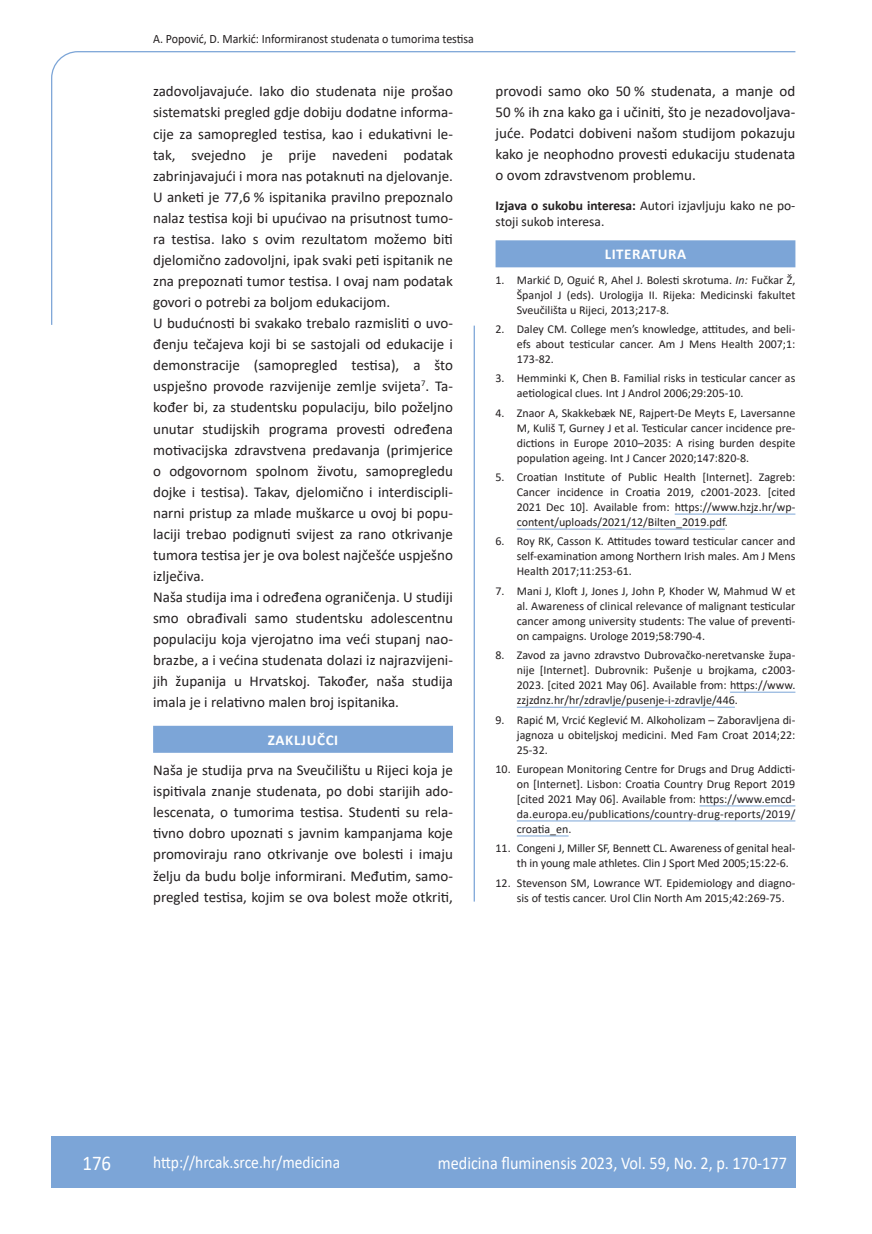
<style>
.page{position:relative;width:872px;height:1234px;background:#fff}
.page>*{position:absolute;margin:0;border:0;box-sizing:border-box;transform-origin:0 0}
.t1{font:21px "Calibri";color:#fff;scale:.9 1}
.t2{font:18px "Calibri";color:#fff;scale:.9 1}
.t3{font:17.25px "Calibri";color:#fff;scale:.9 1}
.osnovni_tekst{font:15px/21px "Calibri";color:#231f20;text-align:justify}
.naslov_ruler{font:700 15px "Calibri";letter-spacing:.04em;color:#fff}
.izjava{font:13.5px/16.5px "Calibri";color:#231f20}
.glava{font:12.75px "Calibri";color:#231f20;scale:.94 1}
.literatura{font:12px/15px "Calibri";color:#231f20;text-align:justify}
.s1{font-weight:700}
.s2{font-style:italic}
</style>
<div class="page">
<svg style="left:51px;top:51px;width:745px;height:274px"></svg>
<hr style="left:473px;top:325px;width:2px;height:576px;background:#7ca5d7">
<div style="left:51px;top:1135px;width:744px;height:51px;background:#7ca5d7"></div>
<div style="left:153px;top:725px;width:300px;height:27px;background:#7ca5d7"></div>
<div style="left:495px;top:240px;width:300px;height:27px;background:#7ca5d7"></div>
<hr style="left:674px;top:513px;width:121px;height:1px;background:#7ca5d7">
<hr style="left:517px;top:528px;width:208px;height:1px;background:#7ca5d7">
<hr style="left:730px;top:691px;width:65px;height:1px;background:#7ca5d7">
<hr style="left:517px;top:706px;width:218px;height:1px;background:#7ca5d7">
<hr style="left:699px;top:805px;width:96px;height:1px;background:#7ca5d7">
<hr style="left:517px;top:820px;width:278px;height:1px;background:#7ca5d7">
<hr style="left:517px;top:835px;width:51px;height:1px;background:#7ca5d7">
<p class="glava" style="left:153px;top:29px;width:343px">A. Popović, D. Markić: Informiranost studenata o tumorima testisa</p>
<p class="osnovni_tekst" style="left:153px;top:80px;width:301px">zadovoljavajuće. Iako dio studenata nije prošao sistematski pregled gdje dobiju dodatne informa&shy;cije za samopregled testisa, kao i edukativni le&shy;tak, svejedno je prije navedeni podatak zabrinjavajući i mora nas potaknuti na djelovanje.</p>
<p class="osnovni_tekst" style="left:153px;top:186px;width:301px">U anketi je 77,6 % ispitanika pravilno prepoznalo nalaz testisa koji bi upućivao na prisutnost tumo&shy;ra testisa. Iako s ovim rezultatom možemo biti djelomično zadovoljni, ipak svaki peti ispitanik ne zna prepoznati tumor testisa. I ovaj nam podatak govori o potrebi za boljom edukacijom.</p>
<p class="osnovni_tekst" style="left:153px;top:312px;width:301px">U budućnosti bi svakako trebalo razmisliti o uvo&shy;đenju tečajeva koji bi se sastojali od edukacije i demonstracije (samopregled testisa), a što uspješno provode razvijenije zemlje svijeta<sup>7</sup>. Ta&shy;kođer bi, za studentsku populaciju, bilo poželjno unutar studijskih programa provesti određena motivacijska zdravstvena predavanja (primjerice o odgovornom spolnom životu, samopregledu dojke i testisa). Takav, djelomično i interdiscipli&shy;narni pristup za mlade muškarce u ovoj bi popu&shy;laciji trebao podignuti svijest za rano otkrivanje tumora testisa jer je ova bolest najčešće uspješno izlječiva.</p>
<p class="osnovni_tekst" style="left:153px;top:586px;width:301px">Naša studija ima i određena ograničenja. U studiji smo obrađivali samo studentsku adolescentnu populaciju koja vjerojatno ima veći stupanj nao&shy;brazbe, a i većina studenata dolazi iz najrazvijeni&shy;jih županija u Hrvatskoj. Također, naša studija imala je i relativno malen broj ispitanika.</p>
<p class="naslov_ruler" style="left:268px;top:728px;width:72px">ZAKLJUČCI</p>
<p class="osnovni_tekst" style="left:153px;top:759px;width:301px">Naša je studija prva na Sveučilištu u Rijeci koja je ispitivala znanje studenata, po dobi starijih ado&shy;lescenata, o tumorima testisa. Studenti su rela&shy;tivno dobro upoznati s javnim kampanjama koje promoviraju rano otkrivanje ove bolesti i imaju želju da budu bolje informirani. Međutim, samo&shy;pregled testisa, kojim se ova bolest može otkriti,</p>
<p class="osnovni_tekst" style="left:495px;top:80px;width:301px">provodi samo oko 50 % studenata, a manje od 50 % ih zna kako ga i učiniti, što je nezadovoljava&shy;juće. Podatci dobiveni našom studijom pokazuju kako je neophodno provesti edukaciju studenata o ovom zdravstvenom problemu.</p>
<p class="izjava" style="left:495px;top:197px;width:301px"><span class="s1">Izjava o sukobu interesa:</span> Autori izjavljuju kako ne po&shy;stoji sukob interesa.</p>
<p class="naslov_ruler" style="left:604px;top:243px;width:83px">LITERATURA</p>
<p class="literatura" style="left:517px;top:272px;width:280px;text-indent:-21px">1. Markić D, Oguić R, Ahel J. Bolesti skrotuma. <span class="s2">In:</span> Fučkar Ž, Španjol J (eds). Urologija II. Rijeka: Medicinski fakultet Sveučilišta u Rijeci, 2013;217-8.</p>
<p class="literatura" style="left:517px;top:321px;width:280px;text-indent:-21px">2. Daley CM. College men’s knowledge, attitudes, and beli&shy;efs about testicular cancer. Am J Mens Health 2007;1:<br>173-82.</p>
<p class="literatura" style="left:517px;top:370px;width:280px;text-indent:-21px">3. Hemminki K, Chen B. Familial risks in testicular cancer as aetiological clues. Int J Androl 2006;29:205-10.</p>
<p class="literatura" style="left:517px;top:405px;width:280px;text-indent:-21px">4. Znaor A, Skakkebæk NE, Rajpert-De Meyts E, Laversanne M, Kuliš T, Gurney J et al. Testicular cancer incidence pre&shy;dictions in Europe 2010–2035: A rising burden despite population ageing. Int J Cancer 2020;147:820-8.</p>
<p class="literatura" style="left:517px;top:469px;width:280px;text-indent:-21px">5. Croatian Institute of Public Health [Internet]. Zagreb:<br>Cancer incidence in Croatia 2019, c2001-2023. [cited 2021 Dec 10]. Available from: https://www.hzjz.hr/wp&shy;content/uploads/2021/12/Bilten_2019.pdf.</p>
<p class="literatura" style="left:517px;top:533px;width:280px;text-indent:-21px">6. Roy RK, Casson K. Attitudes toward testicular cancer and self-examination among Northern Irish males. Am J Mens Health 2017;11:253-61.</p>
<p class="literatura" style="left:517px;top:583px;width:280px;text-indent:-21px">7. Mani J, Kloft J, Jones J, John P, Khoder W, Mahmud W et al. Awareness of clinical relevance of malignant testicular cancer among university students: The value of preventi&shy;on campaigns. Urologe 2019;58:790-4.</p>
<p class="literatura" style="left:517px;top:647px;width:280px;text-indent:-21px">8. Zavod za javno zdravstvo Dubrovačko-neretvanske župa&shy;nije [Internet]. Dubrovnik: Pušenje u brojkama, c2003- 2023. [cited 2021 May 06]. Available from: https://www. zzjzdnz.hr/hr/zdravlje/pusenje-i-zdravlje/446.</p>
<p class="literatura" style="left:517px;top:711px;width:280px;text-indent:-21px">9. Rapić M, Vrcić Keglević M. Alkoholizam – Zaboravljena di&shy;jagnoza u obiteljskoj medicini. Med Fam Croat 2014;22:<br>25-32.</p>
<p class="literatura" style="left:517px;top:760px;width:280px;text-indent:-21px">10. European Monitoring Centre for Drugs and Drug Addicti&shy;on [Internet]. Lisbon: Croatia Country Drug Report 2019 [cited 2021 May 06]. Available from: https://www.emcd&shy;da.europa.eu/publications/country-drug-reports/2019/ croatia_en.</p>
<p class="literatura" style="left:517px;top:840px;width:280px;text-indent:-21px">11. Congeni J, Miller SF, Bennett CL. Awareness of genital heal&shy;th in young male athletes. Clin J Sport Med 2005;15:22-6.</p>
<p class="literatura" style="left:517px;top:874px;width:280px;text-indent:-21px">12. Stevenson SM, Lowrance WT. Epidemiology and diagno&shy;sis of testis cancer. Urol Clin North Am 2015;42:269-75.</p>
<p class="t1" style="left:82px;top:1147px;width:33px">176</p>
<p class="t3" style="left:153px;top:1149px;width:209px">http://hrcak.srce.hr/medicina</p>
<p class="t2" style="left:438px;top:1149px;width:389px">medicina fluminensis 2023, Vol. 59, No. 2, p. 170-177</p>
</div>
